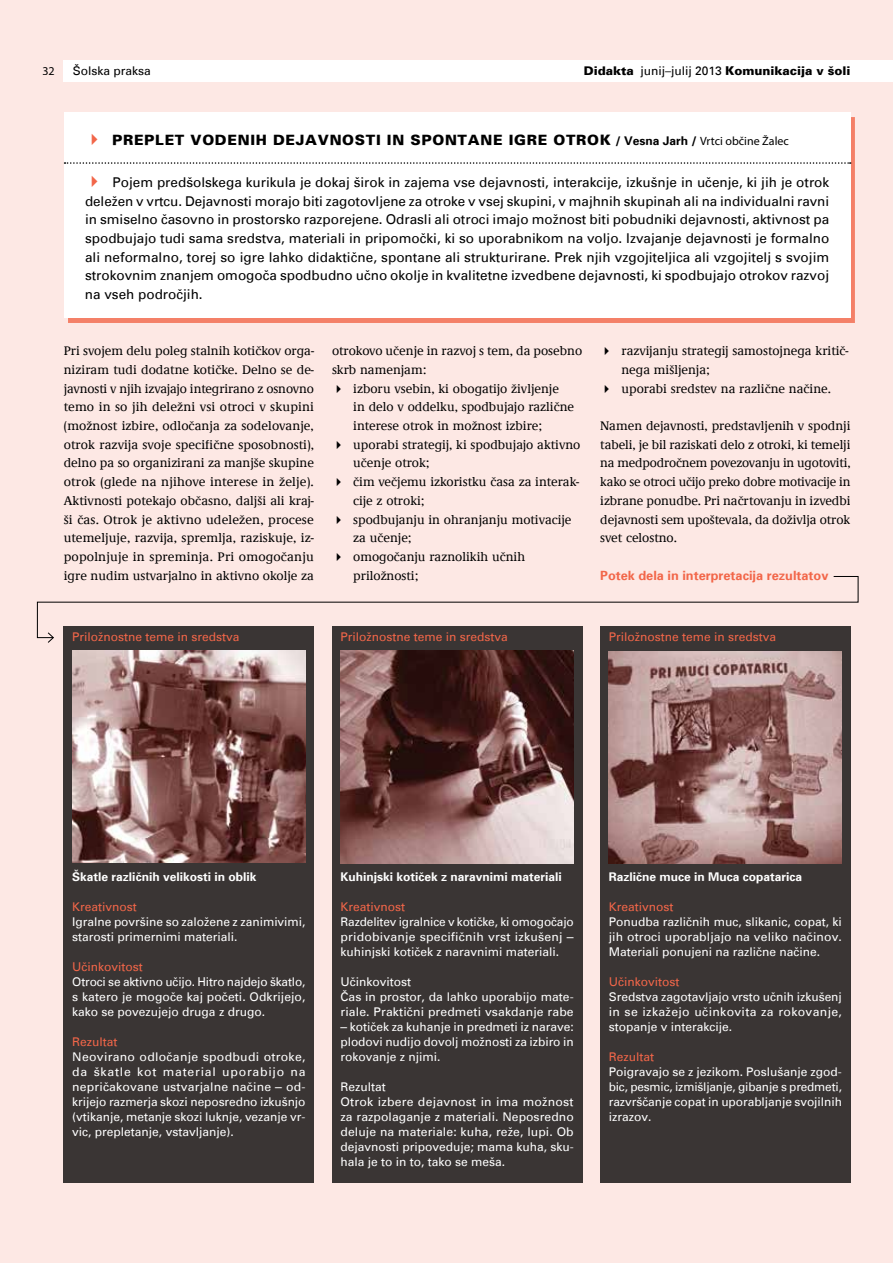
<style>
.page{position:relative;width:893px;height:1263px;background:#fde8e4}
.page>*{position:absolute;margin:0;border:0;box-sizing:border-box;transform-origin:0 0}
.t1{font:900 14.25px "Univers";letter-spacing:.05em;color:#000}
.t2{font:13.5px/18.8px "Univers";color:#000;text-align:justify}
.t3{font:500 12.75px/18.8px "Demos LT";color:#000}
.t4{font:12.75px "Univers Black Plain";color:#f26649}
.t5{font:12px/15px "Univers";color:#fff}
.t6{font:12px "Univers Black Plain";color:#fff}
.t7{font:12px "Univers";color:#f26649}
.t8{font:900 12px "Univers";color:#000}
.t9{font:12px "Univers";color:#000}
.t10{font:12px "Myriad Pro";color:#000}
.s1{font-weight:400}
.s2{color:#f26649}
.s3{font-family:"Univers Black Plain";font-weight:400;font-size:12px}
.s4{font-family:"Myriad Pro";font-weight:400;font-size:12px}
.s5{font-family:"Helvetica"}
</style>
<div class="page">
<div style="left:64px;top:60px;width:829px;height:21px;background:#fff"></div>
<div style="left:64px;top:626px;width:250px;height:557px;background:#3a3534"></div>
<div style="left:332px;top:626px;width:250px;height:557px;background:#3a3534"></div>
<div style="left:600px;top:626px;width:250px;height:557px;background:#3a3534"></div>
<div style="left:68px;top:117px;width:787px;height:205px;background:#f26649;opacity:.8"></div>
<div style="left:64px;top:112px;width:786px;height:206px;background:#fff"></div>
<svg style="left:65px;top:162px;width:786px;height:2px"></svg>
<img style="left:72px;top:650px;width:233px;height:213px">
<img style="left:340px;top:650px;width:234px;height:213px">
<img style="left:609px;top:651px;width:232px;height:213px">
<svg style="left:37px;top:576px;width:822px;height:62px"></svg>
<svg style="left:47px;top:632px;width:7px;height:11px"></svg>
<p class="t9" style="left:73px;top:64px;width:80px">Šolska praksa</p>
<p class="t10" style="left:42px;top:63px;width:14px">32</p>
<p class="t8" style="left:584px;top:63px;width:268px">DIDAKTA <span class="s1">junij∑julij 2013</span> KOMUNIKACIJA V ŠOLI</p>
<p class="t1" style="left:85px;top:131px;width:705px"><span class="s2">✔</span> PREPLET VODENIH DEJAVNOSTI IN SPONTANE IGRE OTROK <span class="s3">/ Vesna Jarh /</span> <span class="s4">Vrtci občine Žalec</span></p>
<p class="t2" style="left:85px;top:173px;width:746px"><span class="s2">✔</span> Pojem predšolskega kurikula je dokaj širok in zajema vse dejavnosti, interakcije, izkušnje in učenje, ki jih je otrok deležen v vrtcu. Dejavnosti morajo biti zagotovljene za otroke v vsej skupini, v majhnih skupinah ali na individualni ravni in smiselno časovno in prostorsko razporejene. Odrasli ali otroci imajo možnost biti pobudniki dejavnosti, aktivnost pa spodbujajo tudi sama sredstva, materiali in pripomočki, ki so uporabnikom na voljo. Izvajanje dejavnosti je formalno ali neformalno, torej so igre lahko didaktične, spontane ali strukturirane. Prek njih vzgojiteljica ali vzgojitelj s svojim strokovnim znanjem omogoča spodbudno učno okolje in kvalitetne izvedbene dejavnosti, ki spodbujajo otrokov razvoj na vseh področjih.</p>
<p class="t3" style="left:64px;top:342px;width:252px;text-align:justify">Pri svojem delu poleg stalnih kotičkov orga&shy;niziram tudi dodatne kotičke. Delno se de&shy;javnosti v njih izvajajo integrirano z osnovno temo in so jih deležni vsi otroci v skupini (možnost izbire, odločanja za sodelovanje, otrok razvija svoje specifične sposobnosti), delno pa so organizirani za manjše skupine otrok (glede na njihove interese in želje).<br>Aktivnosti potekajo občasno, daljši ali kraj&shy;ši čas. Otrok je aktivno udeležen, procese utemeljuje, razvija, spremlja, raziskuje, iz&shy;popolnjuje in spreminja. Pri omogočanju igre nudim ustvarjalno in aktivno okolje za</p>
<p class="t3" style="left:332px;top:342px;width:252px">otrokovo učenje in razvoj s tem, da posebno skrb namenjam:</p>
<p class="t3" style="left:353px;top:379px;width:222px;text-indent:-21px">✔ izboru vsebin, ki obogatijo življenje<br>in delo v oddelku, spodbujajo različne interese otrok in možnost izbire;</p>
<p class="t3" style="left:353px;top:435px;width:229px;text-indent:-21px">✔ uporabi strategij, ki spodbujajo aktivno učenje otrok;</p>
<p class="t3" style="left:353px;top:473px;width:227px;text-indent:-21px">✔ čim večjemu izkoristku časa za interak&shy;cije z otroki;</p>
<p class="t3" style="left:353px;top:510px;width:220px;text-indent:-21px">✔ spodbujanju in ohranjanju motivacije za učenje;</p>
<p class="t3" style="left:353px;top:548px;width:173px;text-indent:-21px">✔ omogočanju raznolikih učnih priložnosti;</p>
<p class="t3" style="left:621px;top:342px;width:229px;text-indent:-21px">✔ razvijanju strategij samostojnega kritič&shy;nega mišljenja;</p>
<p class="t3" style="left:600px;top:379px;width:232px">✔ uporabi sredstev na različne načine.</p>
<p class="t3" style="left:600px;top:417px;width:252px;text-align:justify">Namen dejavnosti, predstavljenih v spodnji tabeli, je bil raziskati delo z otroki, ki temelji na medpodročnem povezovanju in ugotoviti, kako se otroci učijo preko dobre motivacije in izbrane ponudbe. Pri načrtovanju in izvedbi dejavnosti sem upoštevala, da doživlja otrok svet celostno.</p>
<p class="t4" style="left:600px;top:567px;width:230px">Potek dela in interpretacija rezultatov</p>
<p class="t7" style="left:72px;top:630px;width:169px">Priložnostne teme in sredstva</p>
<p class="t7" style="left:340px;top:630px;width:169px">Priložnostne teme in sredstva</p>
<p class="t7" style="left:609px;top:630px;width:169px">Priložnostne teme in sredstva</p>
<p class="t6" style="left:72px;top:869px;width:186px">Škatle različnih velikosti in oblik</p>
<p class="t5" style="left:72px;top:900px;width:235px"><span class="s2">Kreativnost<br></span>Igralne površine so založene z zanimivimi, starosti primernimi materiali.</p>
<p class="t5" style="left:72px;top:960px;width:235px"><span class="s2">Učinkovitost<br></span>Otroci se aktivno učijo. Hitro najdejo škatlo, s katero je mogoče kaj početi. Odkrijejo, kako se povezujejo druga z drugo.</p>
<p class="t5" style="left:72px;top:1035px;width:235px"><span class="s2">Rezultat<br></span>Neovirano odločanje spodbudi otroke, da škatle kot material uporabijo na nepričakovane ustvarjalne načine <span class="s5">–</span> od&shy;krijejo razmerja skozi neposredno izkušnjo (vtikanje, metanje skozi luknje, vezanje vr&shy;vic, prepletanje, vstavljanje).</p>
<p class="t6" style="left:340px;top:869px;width:223px">Kuhinjski kotiček z naravnimi materiali</p>
<p class="t5" style="left:340px;top:900px;width:235px"><span class="s2">Kreativnost<br></span>Razdelitev igralnice v kotičke, ki omogočajo pridobivanje specifičnih vrst izkušenj <span class="s5">– </span>kuhinjski kotiček z naravnimi materiali.</p>
<p class="t5" style="left:340px;top:975px;width:235px">Učinkovitost<br>Čas in prostor, da lahko uporabijo mate&shy;riale. Praktični predmeti vsakdanje rabe</p>
<p class="t5" style="left:340px;top:1020px;width:235px;text-align:justify"><span class="s5">–</span> kotiček za kuhanje in predmeti iz narave: plodovi nudijo dovolj možnosti za izbiro in rokovanje z njimi.</p>
<p class="t5" style="left:340px;top:1080px;width:235px">Rezultat<br>Otrok izbere dejavnost in ima možnost za razpolaganje z materiali. Neposredno deluje na materiale: kuha, reže, lupi. Ob dejavnosti pripoveduje; mama kuha, sku&shy;hala je to in to, tako se meša.</p>
<p class="t6" style="left:609px;top:869px;width:195px">Različne muce in Muca copatarica</p>
<p class="t5" style="left:609px;top:900px;width:235px"><span class="s2">Kreativnost<br></span>Ponudba različnih muc, slikanic, copat, ki jih otroci uporabljajo na veliko načinov.<br>Materiali ponujeni na različne načine.</p>
<p class="t5" style="left:609px;top:975px;width:235px"><span class="s2">Učinkovitost<br></span>Sredstva zagotavljajo vrsto učnih izkušenj in se izkažejo učinkovita za rokovanje, stopanje v interakcije.</p>
<p class="t5" style="left:609px;top:1050px;width:235px"><span class="s2">Rezultat<br></span>Poigravajo se z jezikom. Poslušanje zgod&shy;bic, pesmic, izmišljanje, gibanje s predmeti, razvrščanje copat in uporabljanje svojilnih izrazov.</p>
</div>
